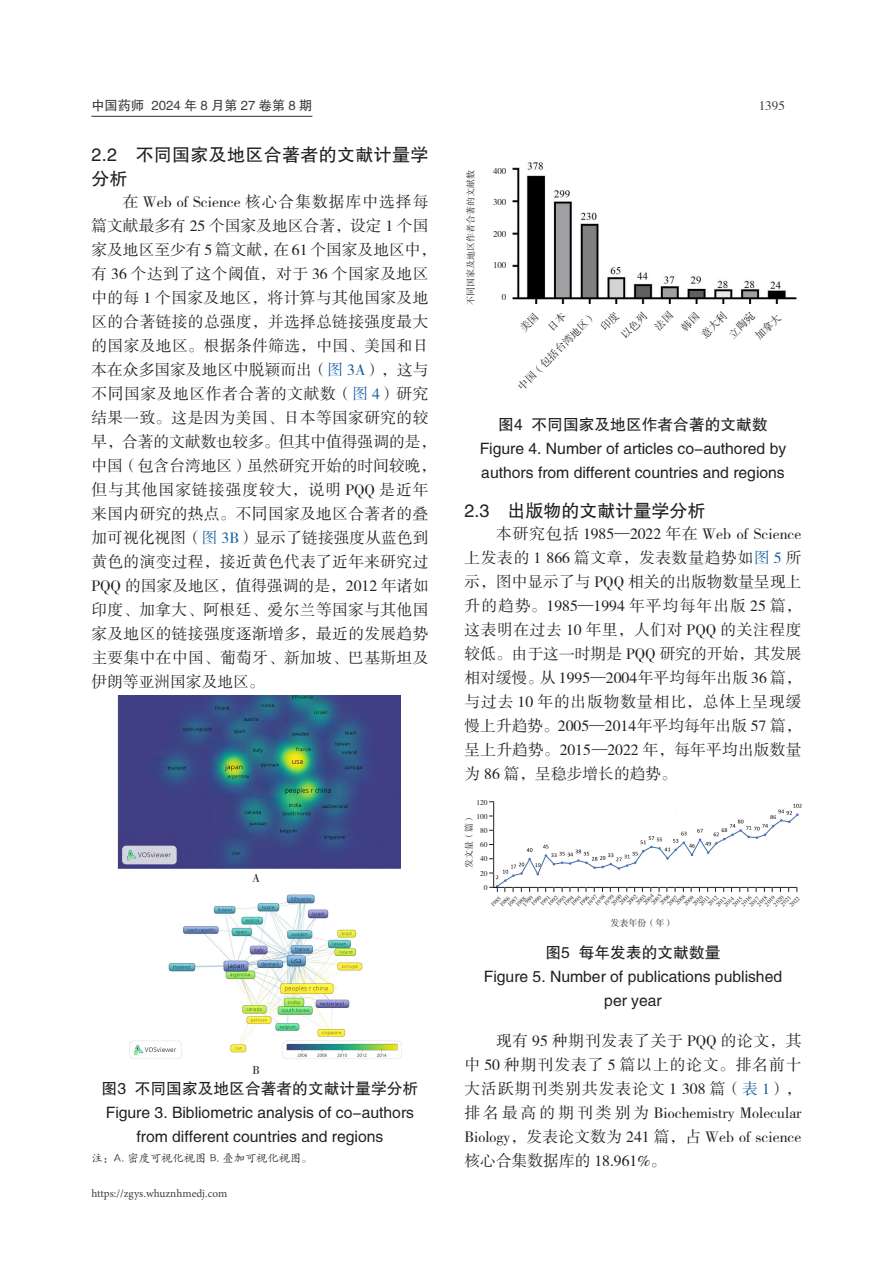
<style>
.page{position:relative;width:893px;height:1263px;background:#fff}
.page>*{position:absolute;margin:0;border:0;box-sizing:border-box;transform-origin:0 0}
._13_正文二级标题{font:18px/24px "FZHTK GBK1 0";letter-spacing:.02em;color:#231f20}
._13_正文二级标题-2{font:18px "FZHTK GBK1 0";color:#231f20}
._11_正文{font:15.75px/24px "FZSSK GBK1 0";letter-spacing:.01em;color:#231f20;text-align:justify}
._15_图表名{font:15.75px/24px "FZHTK GBK1 0";color:#231f20;text-align:center}
.t1{font:13.2px "FZHTK GBK1 0";color:#3e3e3f}
.t2{font:13.2px "FZSSK GBK1 0";color:#3e3e3f}
._15_1_图表内容{font:12px "FZSSK GBK1 0";color:#231f20}
.t3{font:11.25px "Minion Pro";color:#3e3e3f}
._14_图表注释{font:11.25px "FZKTK GBK1 0";color:#231f20}
._15_1_图表内容-2{font:10.5px "FZSSK GBK1 0";color:#231f20}
._15_1_图表内容-3{font:9px "FZSSK GBK1 0";color:#231f20}
._15_1_图表内容-4{font:7.5px "FZSSK GBK1 0";color:#231f20}
._15_1_图表内容-5{font:6px "FZSSK GBK1 0";color:#231f20}
.s1{color:#175d9e}
</style>
<div class="page">
<hr style="left:91px;top:116px;width:221px;height:1px;background:#3e3e3f">
<img style="left:117px;top:695px;width:283px;height:174px">
<img style="left:512px;top:162px;width:285px;height:141px">
<svg style="left:489px;top:801px;width:308px;height:91px"></svg>
<img style="left:129px;top:894px;width:273px;height:165px">
<p class="t1" style="left:91px;top:98px;width:223px">中国药师 2024 年 8 月第 27 卷第 8 期</p>
<p class="t2" style="left:759px;top:98px;width:28px">1395</p>
<p class="_13_正文二级标题" style="left:91px;top:143px;width:339px">2.2 不同国家及地区合著者的文献计量学分析</p>
<p class="_11_正文" style="left:91px;top:190px;width:346px;text-align:left;text-indent:32px">在 Web of Science 核心合集数据库中选择每篇文献最多有 25 个国家及地区合著，设定 1 个国家及地区至少有 5 篇文献，在 61 个国家及地区中，有 36 个达到了这个阈值，对于 36 个国家及地区中的每 1 个国家及地区，将计算与其他国家及地区的合著链接的总强度，并选择总链接强度最大的国家及地区。根据条件筛选，中国、美国和日本在众多国家及地区中脱颖而出（<span class="s1">图 3A</span>），这与不同国家及地区作者合著的文献数（<span class="s1">图 4</span>）研究结果一致。这是因为美国、日本等国家研究的较早，合著的文献数也较多。但其中值得强调的是，中国（包含台湾地区）虽然研究开始的时间较晚，但与其他国家链接强度较大，说明 PQQ 是近年来国内研究的热点。不同国家及地区合著者的叠加可视化视图（<span class="s1">图 3B</span>）显示了链接强度从蓝色到黄色的演变过程，接近黄色代表了近年来研究过<br>PQQ 的国家及地区，值得强调的是，2012 年诸如印度、加拿大、阿根廷、爱尔兰等国家与其他国家及地区的链接强度逐渐增多，最近的发展趋势主要集中在中国、葡萄牙、新加坡、巴基斯坦及伊朗等亚洲国家及地区。</p>
<p class="_15_1_图表内容" style="left:252px;top:872px;width:9px">A</p>
<p class="_15_1_图表内容" style="left:252px;top:1063px;width:9px">B</p>
<p class="_15_图表名" style="left:102px;top:1077px;width:318px">图3 不同国家及地区合著者的文献计量学分析</p>
<p class="_15_图表名" style="left:106px;top:1101px;width:310px">Figure 3. Bibliometric analysis of co-authors from different countries and regions</p>
<p class="_14_图表注释" style="left:91px;top:1153px;width:223px">注：A. 密度可视化视图 B. 叠加可视化视图。</p>
<p class="t3" style="left:91px;top:1185px;width:137px">https://zgys.whuznhmedj.com</p>
<p class="_15_1_图表内容-3" style="left:466px;top:305px;width:136px;rotate:-90deg">不同国家及地区作者合著的文献数</p>
<p class="_15_1_图表内容-3" style="left:493px;top:166px;width:15px">400</p>
<p class="_15_1_图表内容-3" style="left:493px;top:198px;width:15px">300</p>
<p class="_15_1_图表内容-3" style="left:493px;top:229px;width:15px">200</p>
<p class="_15_1_图表内容-3" style="left:493px;top:261px;width:15px">100</p>
<p class="_15_1_图表内容-3" style="left:502px;top:292px;width:6px">0</p>
<p class="_15_1_图表内容-2" style="left:516px;top:384px;width:106px;rotate:-45deg">中国（包括台湾地区）</p>
<p class="_15_图表名" style="left:498px;top:413px;width:271px">图4 不同国家及地区作者合著的文献数</p>
<p class="_15_图表名" style="left:480px;top:437px;width:308px;text-align:left">Figure 4. Number of articles co-authored by authors from different countries and regions</p>
<p class="_13_正文二级标题-2" style="left:464px;top:501px;width:242px">2.3 出版物的文献计量学分析</p>
<p class="_11_正文" style="left:464px;top:522px;width:339px;text-indent:32px">本研究包括 1985—2022 年在 Web of Science上发表的 1 866 篇文章，发表数量趋势如<span class="s1">图 5</span> 所示，图中显示了与 PQQ 相关的出版物数量呈现上升的趋势。1985—1994 年平均每年出版 25 篇，这表明在过去 10 年里，人们对 PQQ 的关注程度较低。由于这一时期是 PQQ 研究的开始，其发展相对缓慢。从 1995—2004年平均每年出版 36 篇，与过去 10 年的出版物数量相比，总体上呈现缓慢上升趋势。2005—2014年平均每年出版 57 篇，呈上升趋势。2015—2022 年，每年平均出版数量为 86 篇，呈稳步增长的趋势。</p>
<p class="_15_1_图表内容-4" style="left:476px;top:798px;width:13px">120</p>
<p class="_15_1_图表内容-4" style="left:476px;top:813px;width:13px">100</p>
<p class="_15_1_图表内容-4" style="left:480px;top:827px;width:9px">80</p>
<p class="_15_1_图表内容-4" style="left:480px;top:841px;width:9px">60</p>
<p class="_15_1_图表内容-4" style="left:480px;top:855px;width:9px">40</p>
<p class="_15_1_图表内容-4" style="left:480px;top:869px;width:9px">20</p>
<p class="_15_1_图表内容-4" style="left:484px;top:883px;width:5px">0</p>
<p class="_15_1_图表内容-3" style="left:464px;top:867px;width:55px;rotate:-90deg">发文量（篇）</p>
<p class="_15_1_图表内容-5" style="left:642px;top:901px;width:13px;rotate:-45deg">2004</p>
<p class="_15_1_图表内容-5" style="left:650px;top:901px;width:13px;rotate:-45deg">2005</p>
<p class="_15_1_图表内容-5" style="left:658px;top:901px;width:13px;rotate:-45deg">2006</p>
<p class="_15_1_图表内容-5" style="left:626px;top:901px;width:13px;rotate:-45deg">2002</p>
<p class="_15_1_图表内容-5" style="left:674px;top:902px;width:13px;rotate:-45deg">2008</p>
<p class="_15_1_图表内容-5" style="left:618px;top:901px;width:13px;rotate:-45deg">2001</p>
<p class="_15_1_图表内容-5" style="left:634px;top:902px;width:13px;rotate:-45deg">2003</p>
<p class="_15_1_图表内容-5" style="left:610px;top:902px;width:13px;rotate:-45deg">2000</p>
<p class="_15_1_图表内容-5" style="left:594px;top:902px;width:13px;rotate:-45deg">1998</p>
<p class="_15_1_图表内容-5" style="left:602px;top:902px;width:13px;rotate:-45deg">1999</p>
<p class="_15_1_图表内容-5" style="left:691px;top:902px;width:13px;rotate:-45deg">2010</p>
<p class="_15_1_图表内容-5" style="left:706px;top:902px;width:13px;rotate:-45deg">2012</p>
<p class="_15_1_图表内容-5" style="left:586px;top:902px;width:13px;rotate:-45deg">1997</p>
<p class="_15_1_图表内容-5" style="left:682px;top:902px;width:13px;rotate:-45deg">2009</p>
<p class="_15_1_图表内容-5" style="left:666px;top:902px;width:13px;rotate:-45deg">2007</p>
<p class="_15_1_图表内容-5" style="left:578px;top:902px;width:13px;rotate:-45deg">1996</p>
<p class="_15_1_图表内容-5" style="left:562px;top:902px;width:13px;rotate:-45deg">1994</p>
<p class="_15_1_图表内容-5" style="left:547px;top:902px;width:13px;rotate:-45deg">1992</p>
<p class="_15_1_图表内容-5" style="left:530px;top:903px;width:13px;rotate:-45deg">1990</p>
<p class="_15_1_图表内容-5" style="left:539px;top:903px;width:13px;rotate:-45deg">1991</p>
<p class="_15_1_图表内容-5" style="left:740px;top:903px;width:13px;rotate:-45deg">2016</p>
<p class="_15_1_图表内容-5" style="left:772px;top:903px;width:13px;rotate:-45deg">2020</p>
<p class="_15_1_图表内容-5" style="left:570px;top:903px;width:13px;rotate:-45deg">1995</p>
<p class="_15_1_图表内容-5" style="left:756px;top:903px;width:13px;rotate:-45deg">2018</p>
<p class="_15_1_图表内容-5" style="left:763px;top:903px;width:13px;rotate:-45deg">2019</p>
<p class="_15_1_图表内容-5" style="left:698px;top:902px;width:13px;rotate:-45deg">2011</p>
<p class="_15_1_图表内容-5" style="left:554px;top:903px;width:13px;rotate:-45deg">1993</p>
<p class="_15_1_图表内容-5" style="left:521px;top:903px;width:13px;rotate:-45deg">1989</p>
<p class="_15_1_图表内容-5" style="left:779px;top:903px;width:13px;rotate:-45deg">2021</p>
<p class="_15_1_图表内容-5" style="left:788px;top:903px;width:13px;rotate:-45deg">2022</p>
<p class="_15_1_图表内容-5" style="left:514px;top:903px;width:13px;rotate:-45deg">1988</p>
<p class="_15_1_图表内容-5" style="left:731px;top:903px;width:13px;rotate:-45deg">2015</p>
<p class="_15_1_图表内容-5" style="left:748px;top:903px;width:13px;rotate:-45deg">2017</p>
<p class="_15_1_图表内容-5" style="left:715px;top:903px;width:13px;rotate:-45deg">2013</p>
<p class="_15_1_图表内容-5" style="left:723px;top:903px;width:13px;rotate:-45deg">2014</p>
<p class="_15_1_图表内容-5" style="left:489px;top:904px;width:13px;rotate:-45deg">1985</p>
<p class="_15_1_图表内容-5" style="left:498px;top:904px;width:13px;rotate:-45deg">1986</p>
<p class="_15_1_图表内容-5" style="left:506px;top:903px;width:13px;rotate:-45deg">1987</p>
<p class="_15_1_图表内容-3" style="left:610px;top:919px;width:64px">发表年份（年）</p>
<p class="_15_图表名" style="left:545px;top:940px;width:176px">图5 每年发表的文献数量</p>
<p class="_15_图表名" style="left:484px;top:964px;width:300px">Figure 5. Number of publications published</p>
<p class="_15_图表名" style="left:604px;top:988px;width:59px">per year</p>
<p class="_11_正文" style="left:464px;top:1029px;width:339px;text-indent:32px">现有 95 种期刊发表了关于 PQQ 的论文，其中 50 种期刊发表了 5 篇以上的论文。排名前十大活跃期刊类别共发表论文 1 308 篇（<span class="s1">表 1</span>），排名最高的期刊类别为 Biochemistry Molecular Biology，发表论文数为 241 篇，占 Web of science核心合集数据库的 18.961%。</p>
</div>
